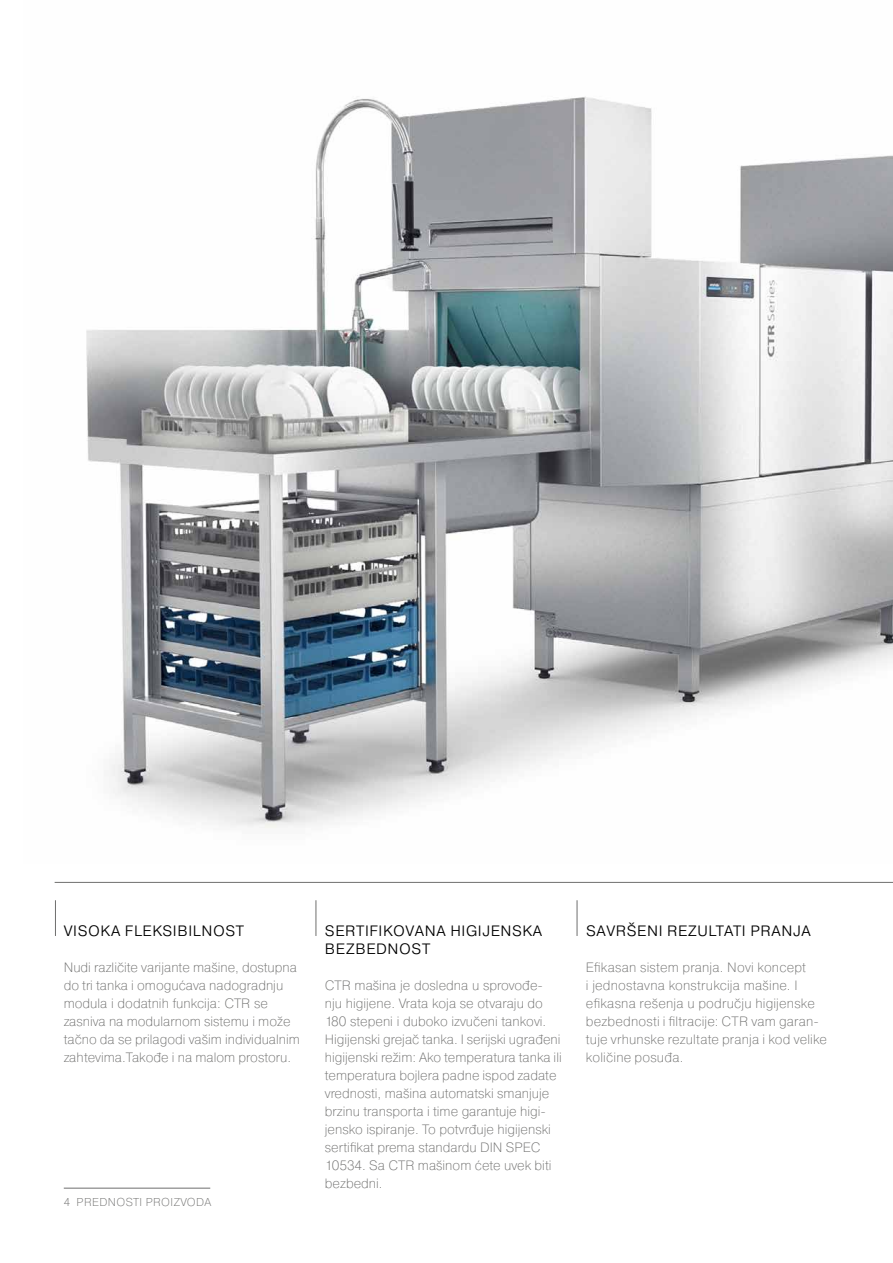
<style>
.page{position:relative;width:893px;height:1263px;background:#fff}
.page>*{position:absolute;margin:0;border:0;box-sizing:border-box;transform-origin:0 0}
.t1{font:300 15px/18px "Pragmatica";letter-spacing:.04em;color:#000}
.t2{font:200 13.5px/18px "Pragmatica";color:#6f6f6e}
.t3{font:200 11.4px "Pragmatica";letter-spacing:.04em;color:#6f6f6e}
</style>
<div class="page">
<img style="left:86px;top:96px;width:807px;height:732px">
<hr style="left:577px;top:900px;width:1px;height:36px;background:#6f6f6e">
<hr style="left:316px;top:900px;width:1px;height:36px;background:#6f6f6e">
<hr style="left:55px;top:900px;width:1px;height:36px;background:#6f6f6e">
<hr style="left:55px;top:882px;width:838px;height:1px;background:#6f6f6e">
<hr style="left:64px;top:1188px;width:146px;height:1px;background:#6f6f6e">
<p class="t1" style="left:64px;top:922px;width:182px">VISOKA FLEKSIBILNOST</p>
<p class="t2" style="left:64px;top:958px;width:238px">Nudi različite varijante mašine, dostupna do tri tanka i omogućava nadogradnju modula i dodatnih funkcija: CTR se zasniva na modularnom sistemu i može tačno da se prilagodi vašim individualnim zahtevima.Takođe i na malom prostoru.</p>
<p class="t3" style="left:64px;top:1195px;width:149px">4 PREDNOSTI PROIZVODA</p>
<p class="t1" style="left:325px;top:922px;width:219px">SERTIFIKOVANA HIGIJENSKA<br>BEZBEDNOST</p>
<p class="t2" style="left:325px;top:976px;width:238px">CTR mašina je dosledna u sprovođe&shy;nju higijene. Vrata koja se otvaraju do 180 stepeni i duboko izvučeni tankovi.<br>Higijenski grejač tanka. I serijski ugrađeni higijenski režim: Ako temperatura tanka ili temperatura bojlera padne ispod zadate vrednosti, mašina automatski smanjuje brzinu transporta i time garantuje higi&shy;jensko ispiranje. To potvrđuje higijenski sertifikat prema standardu DIN SPEC 10534. Sa CTR mašinom ćete uvek biti bezbedni.</p>
<p class="t1" style="left:586px;top:922px;width:226px">SAVRŠENI REZULTATI PRANJA</p>
<p class="t2" style="left:586px;top:958px;width:243px">Efikasan sistem pranja. Novi koncept<br>i jednostavna konstrukcija mašine. I efikasna rešenja u području higijenske bezbednosti i filtracije: CTR vam garan&shy;tuje vrhunske rezultate pranja i kod velike količine posuđa.</p>
</div>
